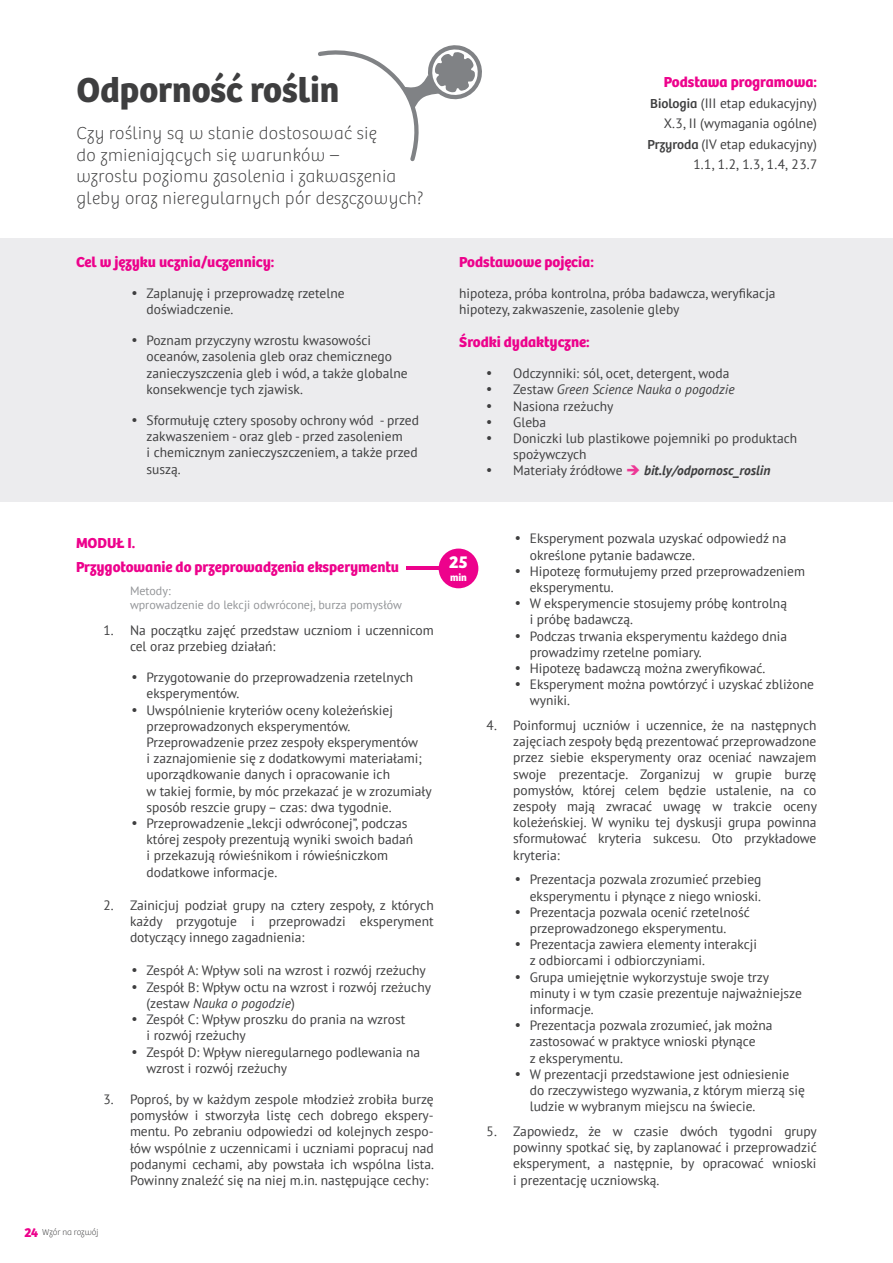
<style>
.page{position:relative;width:893px;height:1263px;background:#fff}
.page>*{position:absolute;margin:0;border:0;box-sizing:border-box;transform-origin:0 0}
.Podtytuł{font:700 36px "Bree";color:#3e3e3f}
.Normalny{font:100 18px/21.6px "Bree";letter-spacing:.025em;color:#3e3e3f}
.t1{font:700 18px "Bree";color:#fff}
.cel___pojecia___srod{font:700 15px "Bree";color:#ed028c}
.modul_nowy{font:700 15px "Bree";color:#ed028c}
.Normalny-2{font:700 15px "Bree";color:#ed028c}
.wypunktowanie_w_prze{font:13.5px/16.2px "PT Sans";color:#3e3e3f}
.przebieg_scenariusza{font:13.5px/16.2px "PT Sans";color:#3e3e3f;text-align:justify}
.Normalny-3{font:13.5px/16.2px "PT Sans";color:#3e3e3f}
.wypunktowanie{font:13.5px/16.2px "PT Sans";color:#3e3e3f}
.wypunktowanie-2{font:italic 700 13.5px "PT Sans";color:#3e3e3f}
.wypunktowanie-3{font:italic 13.5px "PT Sans";color:#3e3e3f}
.t2{font:12px/14.4px "PT Sans";color:#939598}
.t3{font:700 10.5px "Bree";color:#fff}
.t4{font:100 9px "Bree";color:#3e3e3f}
.s1{font-family:"Bree"}
.s2{font-style:normal}
.s3{font-weight:400;font-style:normal}
.s4{color:#ed3896}
.s5{font-style:italic}
.s6{font-weight:700;font-size:13.5px;color:#ed028c}
</style>
<div class="page">
<div style="left:0;top:238px;width:893px;height:264px;background:#ececee"></div>
<svg style="left:318px;top:45px;width:164px;height:117px"></svg>
<div style="left:439px;top:549px;width:39px;height:39px;background:#ed028c;border-radius:50%"></div>
<hr style="left:406px;top:567px;width:51px;height:3px;background:#ed028c">
<p class="Podtytuł" style="left:77px;top:69px;width:264px">Odporność roślin</p>
<p class="Normalny" style="left:77px;top:123px;width:349px">Czy rośliny są w stanie dostosować się<br>do zmieniających się warunków –<br>wzrostu poziomu zasolenia i zakwaszenia gleby oraz nieregularnych pór deszczowych?</p>
<p class="cel___pojecia___srod" style="left:76px;top:252px;width:200px">Cel w języku ucznia/uczennicy:</p>
<p class="wypunktowanie_w_prze" style="left:147px;top:285px;width:200px">Zaplanuję i przeprowadzę rzetelne doświadczenie.</p>
<p class="wypunktowanie_w_prze" style="left:147px;top:332px;width:263px">Poznam przyczyny wzrostu kwasowości oceanów, zasolenia gleb oraz chemicznego zanieczyszczenia gleb i wód, a także globalne konsekwencje tych zjawisk.</p>
<p class="wypunktowanie_w_prze" style="left:147px;top:412px;width:274px">Sformułuję cztery sposoby ochrony wód - przed zakwaszeniem - oraz gleb - przed zasoleniem<br>i chemicznym zanieczyszczeniem, a także przed suszą.</p>
<p class="cel___pojecia___srod" style="left:664px;top:73px;width:155px">Podstawa programowa:</p>
<p class="Normalny-3" style="left:650px;top:95px;width:168px"><span class="s1">Biologia</span> (III etap edukacyjny)</p>
<p class="Normalny-3" style="left:664px;top:115px;width:155px">X.3, II (wymagania ogólne)</p>
<p class="Normalny-3" style="left:647px;top:136px;width:171px"><span class="s1">Przyroda</span> (IV etap edukacyjny)</p>
<p class="Normalny-3" style="left:693px;top:156px;width:126px">1.1, 1.2, 1.3, 1.4, 23.7</p>
<p class="cel___pojecia___srod" style="left:459px;top:252px;width:136px">Podstawowe pojęcia:</p>
<p class="Normalny-3" style="left:459px;top:285px;width:318px">hipoteza, próba kontrolna, próba badawcza, weryfikacja hipotezy, zakwaszenie, zasolenie gleby</p>
<p class="Normalny-2" style="left:459px;top:333px;width:132px">Środki dydaktyczne:</p>
<p class="wypunktowanie" style="left:513px;top:365px;width:218px">Odczynniki: sól, ocet, detergent, woda</p>
<p class="wypunktowanie-3" style="left:513px;top:381px;width:223px"><span class="s2">Zestaw</span> Green Science Nauka o pogodzie</p>
<p class="wypunktowanie" style="left:513px;top:397px;width:102px">Nasiona rzeżuchy</p>
<p class="wypunktowanie" style="left:513px;top:414px;width:35px">Gleba</p>
<p class="wypunktowanie" style="left:513px;top:430px;width:285px">Doniczki lub plastikowe pojemniki po produktach spożywczych</p>
<p class="wypunktowanie-2" style="left:513px;top:462px;width:259px"><span class="s3">Materiały źródłowe</span> <span class="s4">➔</span> bit.ly/odpornosc_roslin</p>
<p class="modul_nowy" style="left:76px;top:534px;width:61px">MODUŁ I.</p>
<p class="modul_nowy" style="left:76px;top:558px;width:325px">Przygotowanie do przeprowadzenia eksperymentu</p>
<p class="t2" style="left:130px;top:583px;width:273px">Metody:<br>wprowadzenie do lekcji odwróconej, burza pomysłów</p>
<p class="przebieg_scenariusza" style="left:130px;top:622px;width:305px;text-indent:-27px">1. Na początku zajęć przedstaw uczniom i uczennicom cel oraz przebieg działań:</p>
<p class="wypunktowanie_w_prze" style="left:147px;top:669px;width:268px">Przygotowanie do przeprowadzenia rzetelnych eksperymentów.</p>
<p class="wypunktowanie_w_prze" style="left:147px;top:701px;width:287px">Uwspólnienie kryteriów oceny koleżeńskiej przeprowadzonych eksperymentów.<br>Przeprowadzenie przez zespoły eksperymentów<br>i zaznajomienie się z dodatkowymi materiałami; uporządkowanie danych i opracowanie ich<br>w takiej formie, by móc przekazać je w zrozumiały sposób reszcie grupy – czas: dwa tygodnie.</p>
<p class="wypunktowanie_w_prze" style="left:147px;top:815px;width:268px">Przeprowadzenie „lekcji odwróconej”, podczas której zespoły prezentują wyniki swoich badań i przekazują rówieśnikom i rówieśniczkom dodatkowe informacje.</p>
<p class="przebieg_scenariusza" style="left:130px;top:897px;width:305px;text-indent:-27px">2. Zainicjuj podział grupy na cztery zespoły, z których każdy przygotuje i przeprowadzi eksperyment dotyczący innego zagadnienia:</p>
<p class="wypunktowanie_w_prze" style="left:147px;top:962px;width:281px">Zespół A: Wpływ soli na wzrost i rozwój rzeżuchy</p>
<p class="wypunktowanie_w_prze" style="left:147px;top:978px;width:286px">Zespół B: Wpływ octu na wzrost i rozwój rzeżuchy (zestaw <span class="s5">Nauka o pogodzie</span>)</p>
<p class="wypunktowanie_w_prze" style="left:147px;top:1011px;width:260px">Zespół C: Wpływ proszku do prania na wzrost i rozwój rzeżuchy</p>
<p class="wypunktowanie_w_prze" style="left:147px;top:1043px;width:275px">Zespół D: Wpływ nieregularnego podlewania na wzrost i rozwój rzeżuchy</p>
<p class="przebieg_scenariusza" style="left:130px;top:1091px;width:306px;text-indent:-27px">3. Poproś, by w każdym zespole młodzież zrobiła burzę pomysłów i stworzyła listę cech dobrego ekspery&shy;mentu. Po zebraniu odpowiedzi od kolejnych zespo&shy;łów wspólnie z uczennicami i uczniami popracuj nad podanymi cechami, aby powstała ich wspólna lista.<br>Powinny znaleźć się na niej m.in. następujące cechy:</p>
<p class="t1" style="left:449px;top:551px;width:20px">25</p>
<p class="t3" style="left:450px;top:571px;width:18px">min</p>
<p class="t4" style="left:24px;top:1227px;width:76px"><span class="s6">24</span> Wzór na rozwój</p>
<p class="wypunktowanie_w_prze" style="left:530px;top:530px;width:258px">Eksperyment pozwala uzyskać odpowiedź na określone pytanie badawcze.</p>
<p class="wypunktowanie_w_prze" style="left:530px;top:562px;width:277px">Hipotezę formułujemy przed przeprowadzeniem eksperymentu.</p>
<p class="wypunktowanie_w_prze" style="left:530px;top:595px;width:259px">W eksperymencie stosujemy próbę kontrolną i próbę badawczą.</p>
<p class="wypunktowanie_w_prze" style="left:530px;top:627px;width:259px">Podczas trwania eksperymentu każdego dnia prowadzimy rzetelne pomiary.</p>
<p class="wypunktowanie_w_prze" style="left:530px;top:660px;width:237px">Hipotezę badawczą można zweryfikować.</p>
<p class="wypunktowanie_w_prze" style="left:530px;top:676px;width:286px">Eksperyment można powtórzyć i uzyskać zbliżone wyniki.</p>
<p class="przebieg_scenariusza" style="left:513px;top:717px;width:305px;text-indent:-27px">4. Poinformuj uczniów i uczennice, że na następnych zajęciach zespoły będą prezentować przeprowadzone przez siebie eksperymenty oraz oceniać nawzajem swoje prezentacje. Zorganizuj w grupie burzę pomysłów, której celem będzie ustalenie, na co zespoły mają zwracać uwagę w trakcie oceny koleżeńskiej. W wyniku tej dyskusji grupa powinna sformułować kryteria sukcesu. Oto przykładowe kryteria:</p>
<p class="wypunktowanie_w_prze" style="left:530px;top:871px;width:233px">Prezentacja pozwala zrozumieć przebieg eksperymentu i płynące z niego wnioski.</p>
<p class="wypunktowanie_w_prze" style="left:530px;top:903px;width:222px">Prezentacja pozwala ocenić rzetelność przeprowadzonego eksperymentu.</p>
<p class="wypunktowanie_w_prze" style="left:530px;top:936px;width:229px">Prezentacja zawiera elementy interakcji z odbiorcami i odbiorczyniami.</p>
<p class="wypunktowanie_w_prze" style="left:530px;top:968px;width:274px">Grupa umiejętnie wykorzystuje swoje trzy minuty i w tym czasie prezentuje najważniejsze informacje.</p>
<p class="wypunktowanie_w_prze" style="left:530px;top:1017px;width:244px">Prezentacja pozwala zrozumieć, jak można zastosować w praktyce wnioski płynące<br>z eksperymentu.</p>
<p class="wypunktowanie_w_prze" style="left:530px;top:1065px;width:277px">W prezentacji przedstawione jest odniesienie do rzeczywistego wyzwania, z którym mierzą się ludzie w wybranym miejscu na świecie.</p>
<p class="przebieg_scenariusza" style="left:513px;top:1123px;width:305px;text-indent:-27px">5. Zapowiedz, że w czasie dwóch tygodni grupy powinny spotkać się, by zaplanować i przeprowadzić eksperyment, a następnie, by opracować wnioski i prezentację uczniowską.</p>
</div>
